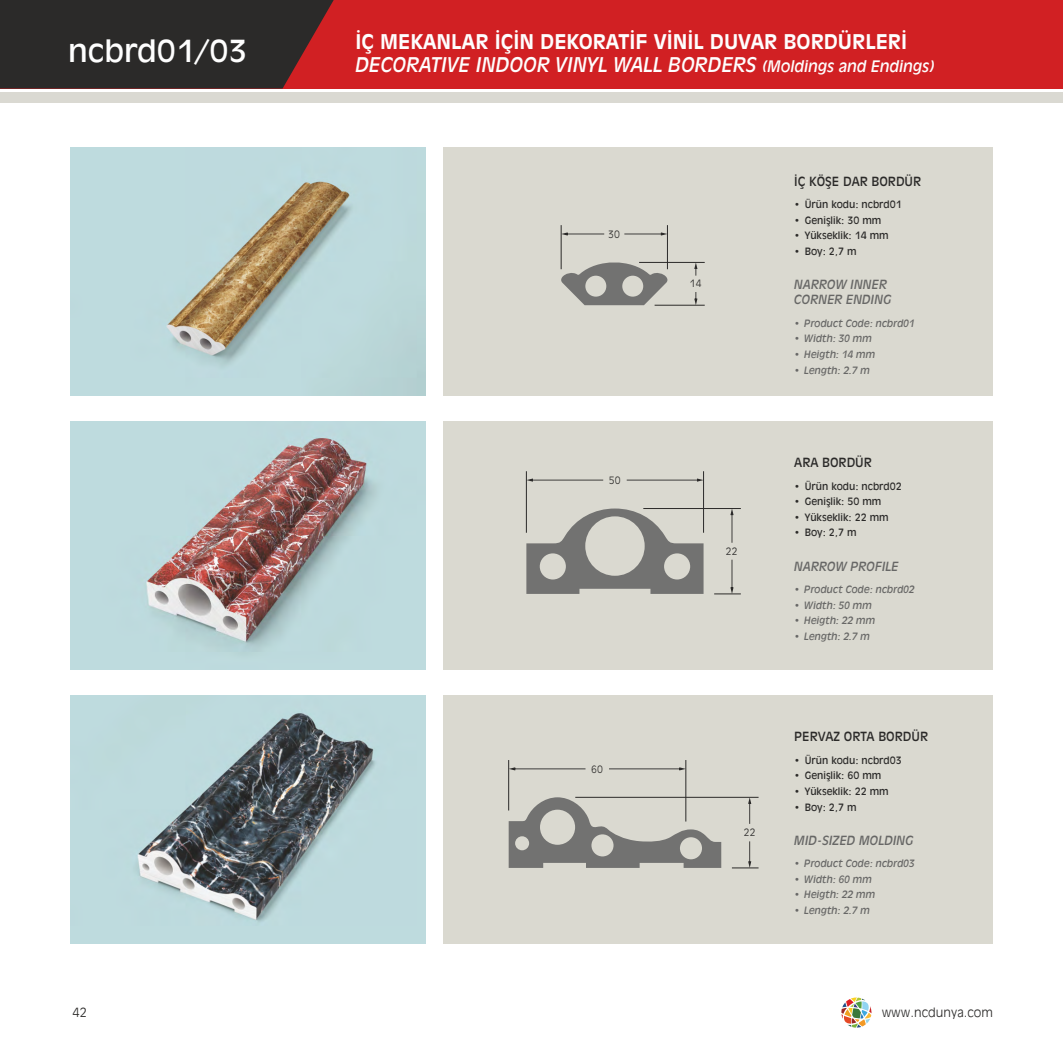
<style>
.page{position:relative;width:1063px;height:1063px;background:#fff}
.page>*{position:absolute;margin:0;border:0;box-sizing:border-box;transform-origin:0 0}
.t1{font:30px "Incised 901 BT";color:#fefefe;scale:1.06 1}
.t2{font:italic 20px "Incised 901 BT";color:#fefefe}
.t3{font:700 20px "Incised 901 BT";color:#fefefe}
.t4{font:italic 12.5px/15px "Incised 901 BT";color:#676766}
.t5{font:12.5px "Incised 901 BT";color:#2b2a29}
.t6{font:300 12.5px "Incised 901 BT";color:#2b2a29}
.t7{font:10px "Incised 901 BT";color:#2b2a29}
.t8{font:italic 10px "Incised 901 BT";color:#676766}
.t9{font:300 10px "Incised 901 BT";color:#2b2a29}
.s1{font-size:15.62px}
</style>
<div class="page">
<img style="left:71px;top:147px;width:354px;height:248px">
<img style="left:71px;top:695px;width:354px;height:248px">
<img style="left:71px;top:421px;width:354px;height:248px">
<div style="left:443px;top:147px;width:549px;height:248px;background:#dad9d0"></div>
<svg style="left:561px;top:261px;width:107px;height:44px"></svg>
<hr style="left:561px;top:225px;width:1px;height:44px;background:#2b2a29">
<svg style="left:561px;top:232px;width:43px;height:4px"></svg>
<svg style="left:624px;top:232px;width:43px;height:4px"></svg>
<hr style="left:639px;top:262px;width:66px;height:1px;background:#2b2a29">
<hr style="left:655px;top:305px;width:50px;height:1px;background:#2b2a29">
<svg style="left:694px;top:292px;width:3px;height:13px"></svg>
<svg style="left:694px;top:262px;width:3px;height:14px"></svg>
<hr style="left:667px;top:225px;width:1px;height:44px;background:#2b2a29">
<div style="left:443px;top:421px;width:549px;height:248px;background:#dad9d0"></div>
<hr style="left:526px;top:471px;width:1px;height:62px;background:#2b2a29">
<svg style="left:526px;top:479px;width:77px;height:3px"></svg>
<hr style="left:703px;top:471px;width:1px;height:62px;background:#2b2a29">
<hr style="left:643px;top:508px;width:98px;height:1px;background:#2b2a29">
<svg style="left:714px;top:560px;width:27px;height:34px"></svg>
<svg style="left:526px;top:509px;width:178px;height:85px"></svg>
<svg style="left:627px;top:479px;width:76px;height:3px"></svg>
<svg style="left:730px;top:509px;width:4px;height:34px"></svg>
<div style="left:443px;top:695px;width:549px;height:248px;background:#dad9d0"></div>
<svg style="left:509px;top:797px;width:212px;height:71px"></svg>
<hr style="left:508px;top:760px;width:1px;height:51px;background:#2b2a29">
<svg style="left:509px;top:767px;width:77px;height:3px"></svg>
<hr style="left:685px;top:760px;width:1px;height:62px;background:#2b2a29">
<hr style="left:575px;top:797px;width:184px;height:1px;background:#2b2a29">
<svg style="left:732px;top:841px;width:27px;height:27px"></svg>
<svg style="left:609px;top:767px;width:77px;height:3px"></svg>
<svg style="left:748px;top:797px;width:3px;height:27px"></svg>
<svg style="left:841px;top:997px;width:31px;height:31px"></svg>
<div style="left:0;top:92px;width:1063px;height:11px;background:#dad9d2"></div>
<div style="left:0;top:0;width:1063px;height:89px;background:#d12023"></div>
<svg style="left:0;top:0;width:334px;height:89px"></svg>
<h1 class="t1" style="left:68px;top:40px;width:171px">ncbrd01/03</h1>
<h2 class="t3" style="left:355px;top:34px;width:553px">İÇ MEKANLAR İÇİN DEKORATİF VİNİL DUVAR BORDÜRLERİ</h2>
<h2 class="t2" style="left:355px;top:57px;width:581px">DECORATIVE INDOOR VINYL WALL BORDERS <span class="s1">(Moldings and Endings)</span></h2>
<p class="t9" style="left:608px;top:230px;width:13px">30</p>
<p class="t9" style="left:609px;top:476px;width:13px">50</p>
<p class="t9" style="left:591px;top:765px;width:13px">60</p>
<p class="t9" style="left:690px;top:280px;width:13px">14</p>
<p class="t9" style="left:726px;top:547px;width:13px">22</p>
<p class="t9" style="left:744px;top:829px;width:13px">22</p>
<p class="t5" style="left:794px;top:176px;width:128px">İÇ KÖŞE DAR BORDÜR</p>
<p class="t7" style="left:794px;top:201px;width:109px">• Ürün kodu: ncbrd01</p>
<p class="t7" style="left:794px;top:216px;width:89px">• Genişlik: 30 mm</p>
<p class="t7" style="left:794px;top:232px;width:96px">• Yükseklik: 14 mm</p>
<p class="t7" style="left:794px;top:247px;width:64px">• Boy: 2,7 m</p>
<p class="t4" style="left:794px;top:278px;width:99px">NARROW INNER<br>CORNER ENDING</p>
<p class="t8" style="left:794px;top:319px;width:122px">• Product Code: ncbrd01</p>
<p class="t8" style="left:794px;top:335px;width:79px">• Width: 30 mm</p>
<p class="t8" style="left:794px;top:350px;width:83px">• Heigth: 14 mm</p>
<p class="t8" style="left:794px;top:366px;width:77px">• Length: 2.7 m</p>
<p class="t5" style="left:794px;top:458px;width:79px">ARA BORDÜR</p>
<p class="t7" style="left:794px;top:482px;width:109px">• Ürün kodu: ncbrd02</p>
<p class="t7" style="left:794px;top:498px;width:89px">• Genişlik: 50 mm</p>
<p class="t7" style="left:794px;top:513px;width:96px">• Yükseklik: 22 mm</p>
<p class="t7" style="left:794px;top:529px;width:64px">• Boy: 2,7 m</p>
<p class="t4" style="left:794px;top:560px;width:106px">NARROW PROFILE</p>
<p class="t8" style="left:794px;top:586px;width:122px">• Product Code: ncbrd02</p>
<p class="t8" style="left:794px;top:601px;width:79px">• Width: 50 mm</p>
<p class="t8" style="left:794px;top:617px;width:83px">• Heigth: 22 mm</p>
<p class="t8" style="left:794px;top:632px;width:77px">• Length: 2.7 m</p>
<p class="t5" style="left:794px;top:732px;width:135px">PERVAZ ORTA BORDÜR</p>
<p class="t7" style="left:794px;top:756px;width:109px">• Ürün kodu: ncbrd03</p>
<p class="t7" style="left:794px;top:772px;width:89px">• Genişlik: 60 mm</p>
<p class="t7" style="left:794px;top:787px;width:96px">• Yükseklik: 22 mm</p>
<p class="t7" style="left:794px;top:803px;width:64px">• Boy: 2,7 m</p>
<p class="t4" style="left:794px;top:834px;width:121px">MID-SIZED MOLDING</p>
<p class="t8" style="left:794px;top:860px;width:122px">• Product Code: ncbrd03</p>
<p class="t8" style="left:794px;top:875px;width:79px">• Width: 60 mm</p>
<p class="t8" style="left:794px;top:891px;width:83px">• Heigth: 22 mm</p>
<p class="t8" style="left:794px;top:906px;width:77px">• Length: 2.7 m</p>
<p class="t6" style="left:72px;top:1008px;width:16px">42</p>
<p class="t6" style="left:882px;top:1007px;width:113px">www.ncdunya.com</p>
</div>
